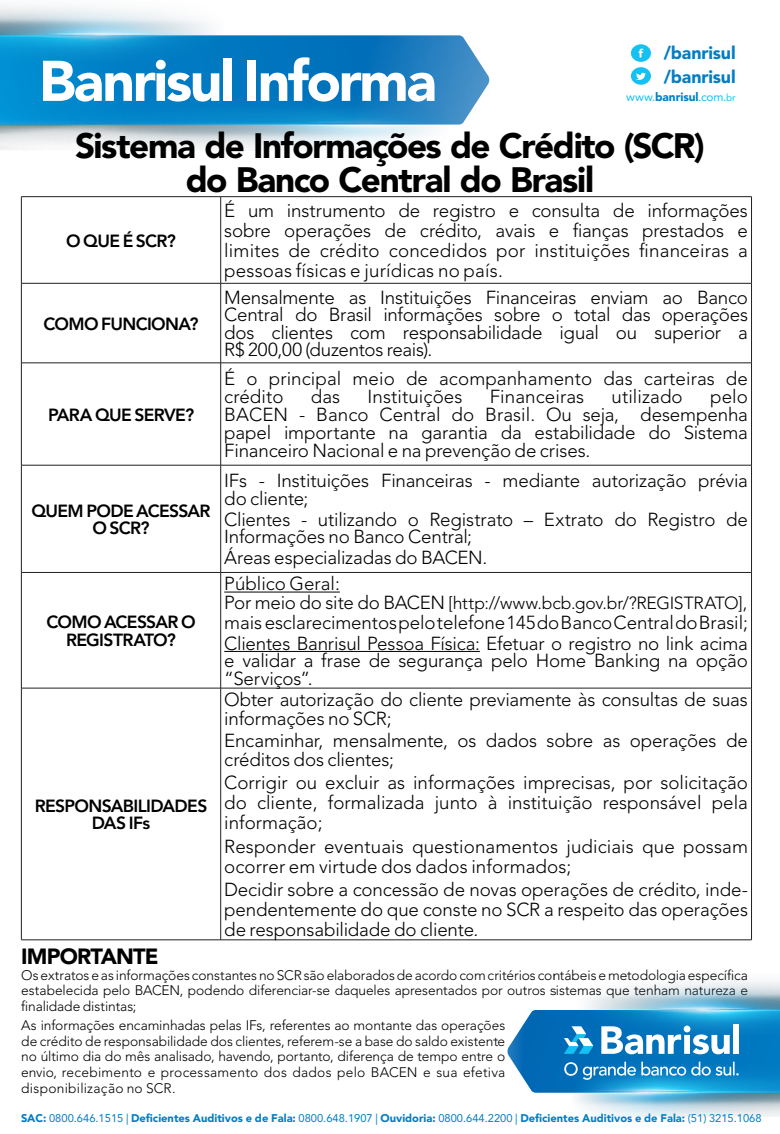
<style>
.page{position:relative;width:780px;height:1134px;background:#fff}
.page>*{position:absolute;margin:0;border:0;box-sizing:border-box;transform-origin:0 0}
.t1{font:900 56.69px "Avenir LT Std";letter-spacing:-.04em;color:#fff}
.t2{font:900 35px "Avenir LT Std";letter-spacing:-.04em;color:#000}
.t3{font:900 21.88px "Avenir LT Std";letter-spacing:-.04em;color:#000}
.t4{font:300 18.75px/20px "Avenir LT Std";letter-spacing:-.005em;color:#000;text-align:justify}
.t5{font:900 17.75px "Avenir LT Std";letter-spacing:-.01em;color:#007ec5}
.t6{font:800 17.5px/17.5px "Avenir LT Std";letter-spacing:-.035em;color:#000;text-align:center}
.t7{font:300 17.5px "Avenir LT Std";letter-spacing:-.01em;color:#000}
.t8{font:300 13.75px/15.6px "Avenir LT Std";letter-spacing:.005em;color:#000;text-align:justify}
.t9{font:11.81px "Avenir LT Std";letter-spacing:.005em;color:#15c0f2}
.t10{font:900 11.12px "Avenir LT Std";color:#007ec5}
.s1{font-weight:900;color:#007ec5}
.s2{font-size:9.94px}
.s3{font-size:18.75px}
.s4{font-weight:400}
</style>
<div class="page">
<svg style="left:262px;top:35px;width:214px;height:21px;background:#1a7cc0"></svg>
<img style="left:0;top:56px;width:490px;height:94px">
<img style="left:0;top:5px;width:262px;height:57px">
<div style="left:631px;top:67px;width:20px;height:18px;background:#15c0f2;border-radius:50%"></div>
<svg style="left:636px;top:73px;width:10px;height:7px"></svg>
<div style="left:631px;top:44px;width:20px;height:18px;background:#15c0f2;border-radius:50%"></div>
<svg style="left:638px;top:49px;width:5px;height:8px"></svg>
<hr style="left:21px;top:197px;width:200px;height:1px;background:#231f20">
<hr style="left:21px;top:197px;width:1px;height:86px;background:#231f20">
<hr style="left:221px;top:197px;width:530px;height:1px;background:#231f20">
<hr style="left:220px;top:197px;width:1px;height:86px;background:#231f20">
<hr style="left:751px;top:197px;width:1px;height:86px;background:#231f20">
<hr style="left:21px;top:283px;width:200px;height:1px;background:#231f20">
<hr style="left:21px;top:283px;width:1px;height:80px;background:#231f20">
<hr style="left:221px;top:283px;width:530px;height:1px;background:#231f20">
<hr style="left:220px;top:283px;width:1px;height:80px;background:#231f20">
<hr style="left:751px;top:283px;width:1px;height:80px;background:#231f20">
<hr style="left:21px;top:363px;width:200px;height:1px;background:#231f20">
<hr style="left:21px;top:363px;width:1px;height:102px;background:#231f20">
<hr style="left:221px;top:363px;width:530px;height:1px;background:#231f20">
<hr style="left:220px;top:363px;width:1px;height:102px;background:#231f20">
<hr style="left:751px;top:363px;width:1px;height:102px;background:#231f20">
<hr style="left:21px;top:465px;width:200px;height:1px;background:#231f20">
<hr style="left:21px;top:465px;width:1px;height:107px;background:#231f20">
<hr style="left:221px;top:465px;width:530px;height:1px;background:#231f20">
<hr style="left:220px;top:465px;width:1px;height:107px;background:#231f20">
<hr style="left:751px;top:465px;width:1px;height:107px;background:#231f20">
<hr style="left:21px;top:572px;width:200px;height:1px;background:#231f20">
<hr style="left:21px;top:572px;width:1px;height:116px;background:#231f20">
<hr style="left:221px;top:572px;width:530px;height:1px;background:#231f20">
<hr style="left:220px;top:572px;width:1px;height:116px;background:#231f20">
<hr style="left:751px;top:572px;width:1px;height:116px;background:#231f20">
<hr style="left:21px;top:688px;width:200px;height:1px;background:#231f20">
<hr style="left:21px;top:688px;width:1px;height:252px;background:#231f20">
<hr style="left:221px;top:688px;width:530px;height:1px;background:#231f20">
<hr style="left:220px;top:688px;width:1px;height:252px;background:#231f20">
<hr style="left:751px;top:688px;width:1px;height:252px;background:#231f20">
<hr style="left:21px;top:940px;width:200px;height:1px;background:#231f20">
<hr style="left:221px;top:940px;width:530px;height:1px;background:#231f20">
<hr style="left:224px;top:592px;width:116px;height:1px;background:#000">
<hr style="left:224px;top:651px;width:256px;height:1px;background:#000">
<img style="left:575px;top:1093px;width:205px;height:23px">
<img style="left:585px;top:980px;width:195px;height:30px">
<svg style="left:507px;top:1010px;width:273px;height:83px;background:#3394cd"></svg>
<p class="t1" style="left:39px;top:47px;width:399px">Banrisul Informa</p>
<p class="t5" style="left:664px;top:42px;width:73px">/banrisul</p>
<p class="t5" style="left:664px;top:66px;width:73px">/banrisul</p>
<p class="t9" style="left:626px;top:90px;width:111px">www.<span class="s1">banrisul</span>.com.<span class="s2">br</span></p>
<p class="t2" style="left:75px;top:124px;width:631px">Sistema de Informações de Crédito (SCR)</p>
<p class="t2" style="left:186px;top:159px;width:410px">do Banco Central do Brasil</p>
<p class="t6" style="left:66px;top:232px;width:111px">O QUE É SCR?</p>
<p class="t6" style="left:43px;top:315px;width:156px">COMO FUNCIONA?</p>
<p class="t6" style="left:48px;top:406px;width:147px">PARA QUE SERVE?</p>
<p class="t6" style="left:31px;top:502px;width:181px">QUEM PODE ACESSAR<br>O SCR?</p>
<p class="t6" style="left:46px;top:613px;width:151px">COMO ACESSAR O<br>REGISTRATO?</p>
<p class="t6" style="left:35px;top:797px;width:174px">RESPONSABILIDADES<br>DAS IFs</p>
<p class="t4" style="left:224px;top:201px;width:525px">É um instrumento de registro e consulta de informações sobre operações de crédito, avais e fianças prestados e limites de crédito concedidos por instituições financeiras a pessoas físicas e jurídicas no país.</p>
<p class="t4" style="left:224px;top:289px;width:525px;line-height:17.5px">Mensalmente as Instituições Financeiras enviam ao Banco Central do Brasil informações sobre o total das operações dos clientes com responsabilidade igual ou superior a R$ 200,00 (duzentos reais).</p>
<p class="t4" style="left:224px;top:369px;width:525px;line-height:18.1px">É o principal meio de acompanhamento das carteiras de crédito</p>
<p class="t4" style="left:224px;top:387px;width:525px;line-height:18.1px;text-indent:486px">pelo BACEN - Banco Central do Brasil. Ou seja, desempenha papel importante na garantia da estabilidade do Sistema Financeiro Nacional e na prevenção de crises.</p>
<p class="t4" style="left:311px;top:387px;width:31px">das</p>
<p class="t4" style="left:367px;top:387px;width:96px">Instituições</p>
<p class="t4" style="left:489px;top:387px;width:96px">Financeiras</p>
<p class="t4" style="left:611px;top:387px;width:73px">utilizado</p>
<p class="t4" style="left:224px;top:472px;width:525px;line-height:17.5px">IFs - Instituições Financeiras - mediante autorização prévia do cliente;</p>
<p class="t4" style="left:224px;top:511px;width:525px;line-height:17.5px">Clientes - utilizando o Registrato – Extrato do Registro de<br>Informações no Banco Central;</p>
<p class="t4" style="left:224px;top:548px;width:264px">Áreas especializadas do BACEN.</p>
<p class="t4" style="left:224px;top:574px;width:117px">Público Geral:</p>
<p class="t7" style="left:224px;top:593px;width:524px"><span class="s3">Por meio do site do BACEN</span> [http://www.bcb.gov.br/?REGISTRATO],</p>
<p class="t4" style="left:224px;top:612px;width:525px">mais esclarecimentos pelo telefone 145 do Banco Central do Brasil;</p>
<p class="t4" style="left:224px;top:634px;width:525px;line-height:17.5px">Clientes Banrisul Pessoa Física: Efetuar o registro no link acima e validar a frase de segurança pelo Home Banking na opção “Serviços”.</p>
<p class="t4" style="left:224px;top:690px;width:525px;line-height:18.8px">Obter autorização do cliente previamente às consultas de suas informações no SCR;</p>
<p class="t4" style="left:224px;top:731px;width:525px;line-height:18.8px">Encaminhar, mensalmente, os dados sobre as operações de créditos dos clientes;</p>
<p class="t4" style="left:224px;top:773px;width:525px">Corrigir ou excluir as informações imprecisas, por solicitação do cliente, formalizada junto à instituição responsável pela informação;</p>
<p class="t4" style="left:224px;top:836px;width:525px">Responder eventuais questionamentos judiciais que possam ocorrer em virtude dos dados informados;</p>
<p class="t4" style="left:224px;top:880px;width:525px">Decidir sobre a concessão de novas operações de crédito, inde&shy;pendentemente do que conste no SCR a respeito das operações de responsabilidade do cliente.</p>
<p class="t3" style="left:21px;top:943px;width:139px">IMPORTANTE</p>
<p class="t8" style="left:21px;top:967px;width:728px">Os extratos e as informações constantes no SCR são elaborados de acordo com critérios contábeis e metodologia específica estabelecida pelo BACEN, podendo diferenciar-se daqueles apresentados por outros sistemas que tenham natureza e finalidade distintas;</p>
<p class="t8" style="left:21px;top:1018px;width:485px">As informações encaminhadas pelas IFs, referentes ao montante das operações de crédito de responsabilidade dos clientes, referem-se a base do saldo existente no último dia do mês analisado, havendo, portanto, diferença de tempo entre o envio, recebimento e processamento dos dados pelo BACEN e sua efetiva disponibilização no SCR.</p>
<p class="t10" style="left:21px;top:1111px;width:741px">SAC: <span class="s4">0800.646.1515 |</span> Deficientes Auditivos e de Fala: <span class="s4">0800.648.1907 |</span> Ouvidoria: <span class="s4">0800.644.2200 |</span> Deficientes Auditivos e de Fala: <span class="s4">(51) 3215.1068</span></p>
</div>
